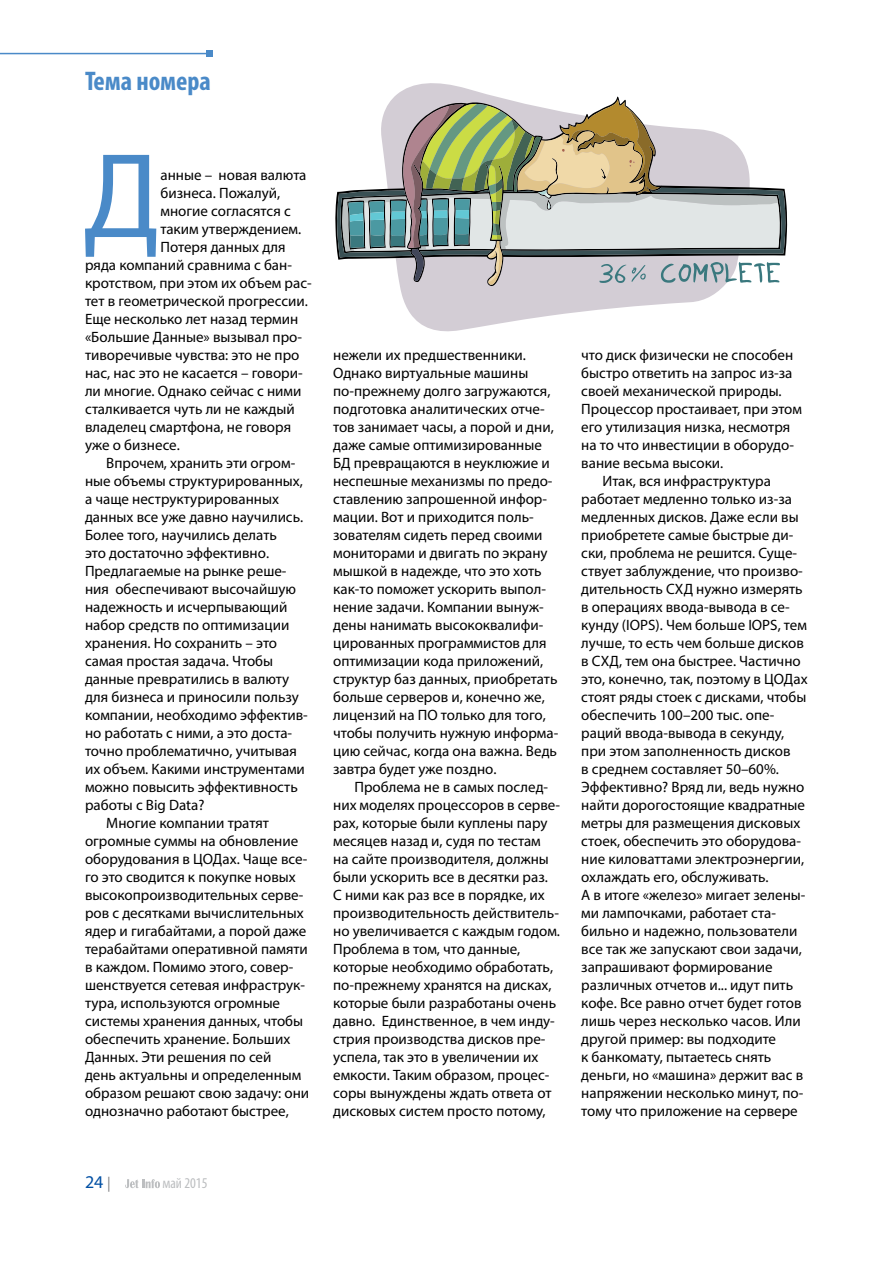
<style>
.page{position:relative;width:893px;height:1263px;background:#fff}
.page>*{position:absolute;margin:0;border:0;box-sizing:border-box;transform-origin:0 0}
.t1{font:121.8px "Myriad Pro";color:#4a8ac8}
.t2{font:700 condensed 27px "Myriad Pro";color:#4a8ac8}
.t3{font:18px "Myriad Pro";color:#004fa3}
.t4{font:15px/18px "Myriad Pro";color:#000}
.t5{font:condensed 15px "Myriad Pro";color:#bcbec0}
.s1{font-size:15px;color:#808285}
</style>
<div class="page">
<svg style="left:125px;top:1179px;width:35px;height:9px"></svg>
<hr style="left:0;top:53px;width:210px;height:1px;background:#4a8ac8">
<svg style="left:207px;top:51px;width:6px;height:6px"></svg>
<svg style="left:394px;top:83px;width:330px;height:249px"></svg>
<svg style="left:335px;top:97px;width:452px;height:189px"></svg>
<svg style="left:337px;top:99px;width:448px;height:186px"></svg>
<h2 class="t2" style="left:85px;top:64px;width:127px">Тема номера</h2>
<h1 class="t1" style="left:84px;top:121px;width:73px">Д</h1>
<p class="t4" style="left:160px;top:166px;width:148px">анные – новая валюта</p>
<p class="t4" style="left:160px;top:184px;width:121px">бизнеса. Пожалуй,</p>
<p class="t4" style="left:160px;top:202px;width:132px">многие согласятся с</p>
<p class="t4" style="left:160px;top:220px;width:142px">таким утверждением.</p>
<p class="t4" style="left:160px;top:238px;width:127px">Потеря данных для</p>
<p class="t4" style="left:85px;top:256px;width:208px">ряда компаний сравнима с бан-</p>
<p class="t4" style="left:85px;top:274px;width:228px">кротством, при этом их объем рас-</p>
<p class="t4" style="left:85px;top:292px;width:224px">тет в геометрической прогрессии.</p>
<p class="t4" style="left:85px;top:310px;width:215px">Еще несколько лет назад термин</p>
<p class="t4" style="left:85px;top:328px;width:219px">«Большие Данные» вызывал про-</p>
<p class="t4" style="left:85px;top:346px;width:216px">тиворечивые чувства: это не про</p>
<p class="t4" style="left:85px;top:364px;width:219px">нас, нас это не касается – говори-</p>
<p class="t4" style="left:85px;top:382px;width:218px">ли многие. Однако сейчас с ними</p>
<p class="t4" style="left:85px;top:400px;width:211px">сталкивается чуть ли не каждый</p>
<p class="t4" style="left:85px;top:418px;width:208px">владелец смартфона, не говоря</p>
<p class="t4" style="left:85px;top:436px;width:96px">уже о бизнесе.</p>
<p class="t4" style="left:106px;top:454px;width:191px">Впрочем, хранить эти огром-</p>
<p class="t4" style="left:85px;top:472px;width:219px">ные объемы структурированных,</p>
<p class="t4" style="left:85px;top:490px;width:195px">а чаще неструктурированных</p>
<p class="t4" style="left:85px;top:508px;width:220px">данных все уже давно научились.</p>
<p class="t4" style="left:85px;top:526px;width:193px">Более того, научились делать</p>
<p class="t4" style="left:85px;top:544px;width:186px">это достаточно эффективно.</p>
<p class="t4" style="left:85px;top:562px;width:203px">Предлагаемые на рынке реше-</p>
<p class="t4" style="left:85px;top:580px;width:212px">ния обеспечивают высочайшую</p>
<p class="t4" style="left:85px;top:598px;width:204px">надежность и исчерпывающий</p>
<p class="t4" style="left:85px;top:616px;width:206px">набор средств по оптимизации</p>
<p class="t4" style="left:85px;top:634px;width:194px">хранения. Но сохранить – это</p>
<p class="t4" style="left:85px;top:652px;width:190px">самая простая задача. Чтобы</p>
<p class="t4" style="left:85px;top:670px;width:206px">данные превратились в валюту</p>
<p class="t4" style="left:85px;top:688px;width:215px">для бизнеса и приносили пользу</p>
<p class="t4" style="left:85px;top:706px;width:224px">компании, необходимо эффектив-</p>
<p class="t4" style="left:85px;top:724px;width:209px">но работать с ними, а это доста-</p>
<p class="t4" style="left:85px;top:742px;width:213px">точно проблематично, учитывая</p>
<p class="t4" style="left:85px;top:760px;width:221px">их объем. Какими инструментами</p>
<p class="t4" style="left:85px;top:778px;width:214px">можно повысить эффективность</p>
<p class="t4" style="left:85px;top:796px;width:121px">работы с Big Data?</p>
<p class="t4" style="left:106px;top:814px;width:164px">Многие компании тратят</p>
<p class="t4" style="left:85px;top:832px;width:215px">огромные суммы на обновление</p>
<p class="t4" style="left:85px;top:850px;width:224px">оборудования в ЦОДах. Чаще все-</p>
<p class="t4" style="left:85px;top:868px;width:212px">го это сводится к покупке новых</p>
<p class="t4" style="left:85px;top:886px;width:220px">высокопроизводительных серве-</p>
<p class="t4" style="left:85px;top:904px;width:220px">ров с десятками вычислительных</p>
<p class="t4" style="left:85px;top:922px;width:223px">ядер и гигабайтами, а порой даже</p>
<p class="t4" style="left:85px;top:940px;width:224px">терабайтами оперативной памяти</p>
<p class="t4" style="left:85px;top:958px;width:210px">в каждом. Помимо этого, совер-</p>
<p class="t4" style="left:85px;top:976px;width:221px">шенствуется сетевая инфраструк-</p>
<p class="t4" style="left:85px;top:994px;width:197px">тура, используются огромные</p>
<p class="t4" style="left:85px;top:1012px;width:220px">системы хранения данных, чтобы</p>
<p class="t4" style="left:85px;top:1030px;width:207px">обеспечить хранение. Больших</p>
<p class="t4" style="left:85px;top:1048px;width:188px">Данных. Эти решения по сей</p>
<p class="t4" style="left:85px;top:1066px;width:218px">день актуальны и определенным</p>
<p class="t4" style="left:85px;top:1084px;width:226px">образом решают свою задачу: они</p>
<p class="t4" style="left:85px;top:1102px;width:205px">однозначно работают быстрее,</p>
<p class="t4" style="left:333px;top:346px;width:227px">нежели их предшественники.<br>Однако виртуальные машины по-прежнему долго загружаются, подготовка аналитических отче&shy;тов занимает часы, а порой и дни, даже самые оптимизированные<br>БД превращаются в неуклюжие и неспешные механизмы по предо&shy;ставлению запрошенной инфор&shy;мации. Вот и приходится поль&shy;зователям сидеть перед своими мониторами и двигать по экрану мышкой в надежде, что это хоть как-то поможет ускорить выпол&shy;нение задачи. Компании вынуж&shy;дены нанимать высококвалифи&shy;цированных программистов для оптимизации кода приложений, структур баз данных, приобретать больше серверов и, конечно же, лицензий на ПО только для того, чтобы получить нужную информа&shy;цию сейчас, когда она важна. Ведь завтра будет уже поздно.</p>
<p class="t4" style="left:333px;top:778px;width:228px;text-indent:21px">Проблема не в самых послед&shy;них моделях процессоров в серве&shy;рах, которые были куплены пару месяцев назад и, судя по тестам<br>на сайте производителя, должны были ускорить все в десятки раз.<br>С ними как раз все в порядке, их производительность действитель&shy;но увеличивается с каждым годом.<br>Проблема в том, что данные, которые необходимо обработать, по-прежнему хранятся на дисках, которые были разработаны очень давно. Единственное, в чем инду&shy;стрия производства дисков пре&shy;успела, так это в увеличении их емкости. Таким образом, процес&shy;соры вынуждены ждать ответа от дисковых систем просто потому,</p>
<p class="t4" style="left:581px;top:346px;width:213px">что диск физически не способен</p>
<p class="t4" style="left:581px;top:364px;width:213px">быстро ответить на запрос из-за</p>
<p class="t4" style="left:581px;top:382px;width:202px">своей механической природы.</p>
<p class="t4" style="left:581px;top:400px;width:222px">Процессор простаивает, при этом</p>
<p class="t4" style="left:581px;top:418px;width:211px">его утилизация низка, несмотря</p>
<p class="t4" style="left:581px;top:436px;width:214px">на то что инвестиции в оборудо-</p>
<p class="t4" style="left:581px;top:454px;width:144px">вание весьма высоки.</p>
<p class="t4" style="left:602px;top:472px;width:170px">Итак, вся инфраструктура</p>
<p class="t4" style="left:581px;top:490px;width:212px">работает медленно только из-за</p>
<p class="t4" style="left:581px;top:508px;width:219px">медленных дисков. Даже если вы</p>
<p class="t4" style="left:581px;top:526px;width:214px">приобретете самые быстрые ди-</p>
<p class="t4" style="left:581px;top:544px;width:217px">ски, проблема не решится. Суще-</p>
<p class="t4" style="left:581px;top:562px;width:223px">ствует заблуждение, что произво-</p>
<p class="t4" style="left:581px;top:580px;width:223px">дительность СХД нужно измерять</p>
<p class="t4" style="left:581px;top:598px;width:210px">в операциях ввода-вывода в се-</p>
<p class="t4" style="left:581px;top:616px;width:227px">кунду (IOPS). Чем больше IOPS, тем</p>
<p class="t4" style="left:581px;top:634px;width:224px">лучше, то есть чем больше дисков</p>
<p class="t4" style="left:581px;top:652px;width:221px">в СХД, тем она быстрее. Частично</p>
<p class="t4" style="left:581px;top:670px;width:228px">это, конечно, так, поэтому в ЦОДах</p>
<p class="t4" style="left:581px;top:688px;width:227px">стоят ряды стоек с дисками, чтобы</p>
<p class="t4" style="left:581px;top:706px;width:194px">обеспечить 100–200 тыс. опе-</p>
<p class="t4" style="left:581px;top:724px;width:204px">раций ввода-вывода в секунду,</p>
<p class="t4" style="left:581px;top:742px;width:211px">при этом заполненность дисков</p>
<p class="t4" style="left:581px;top:760px;width:199px">в среднем составляет 50–60%.</p>
<p class="t4" style="left:581px;top:778px;width:225px">Эффективно? Вряд ли, ведь нужно</p>
<p class="t4" style="left:581px;top:796px;width:225px">найти дорогостоящие квадратные</p>
<p class="t4" style="left:581px;top:814px;width:221px">метры для размещения дисковых</p>
<p class="t4" style="left:581px;top:832px;width:221px">стоек, обеспечить это оборудова-</p>
<p class="t4" style="left:581px;top:850px;width:224px">ние киловаттами электроэнергии,</p>
<p class="t4" style="left:581px;top:868px;width:189px">охлаждать его, обслуживать.</p>
<p class="t4" style="left:581px;top:886px;width:226px">А в итоге «железо» мигает зелены-</p>
<p class="t4" style="left:581px;top:904px;width:196px">ми лампочками, работает ста-</p>
<p class="t4" style="left:581px;top:922px;width:218px">бильно и надежно, пользователи</p>
<p class="t4" style="left:581px;top:940px;width:222px">все так же запускают свои задачи,</p>
<p class="t4" style="left:581px;top:958px;width:193px">запрашивают формирование</p>
<p class="t4" style="left:581px;top:976px;width:213px">различных отчетов и... идут пить</p>
<p class="t4" style="left:581px;top:994px;width:222px">кофе. Все равно отчет будет готов</p>
<p class="t4" style="left:581px;top:1012px;width:221px">лишь через несколько часов. Или</p>
<p class="t4" style="left:581px;top:1030px;width:196px">другой пример: вы подходите</p>
<p class="t4" style="left:581px;top:1048px;width:192px">к банкомату, пытаетесь снять</p>
<p class="t4" style="left:581px;top:1066px;width:223px">деньги, но «машина» держит вас в</p>
<p class="t4" style="left:581px;top:1084px;width:224px">напряжении несколько минут, по-</p>
<p class="t4" style="left:581px;top:1102px;width:218px">тому что приложение на сервере</p>
<p class="t3" style="left:85px;top:1171px;width:27px">24 <span class="s1">|</span></p>
<p class="t5" style="left:162px;top:1174px;width:47px">май 2015</p>
</div>
